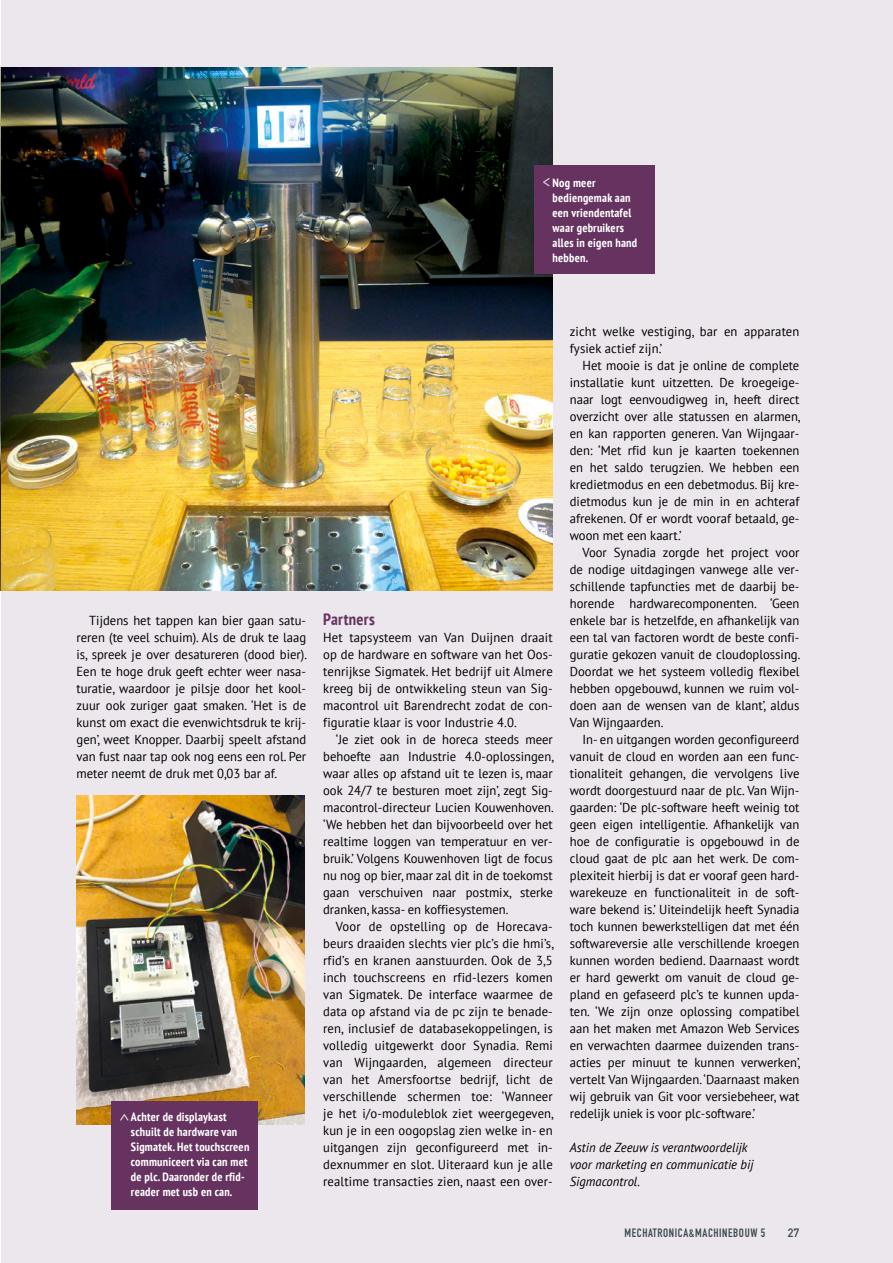
<style>
.page{position:relative;width:893px;height:1263px;background:#fff}
.page>*{position:absolute;margin:0;border:0;box-sizing:border-box;transform-origin:0 0}
.mm_Tussenkop{font:700 condensed 16.5px "PT Sans";letter-spacing:.02em;color:#663360}
.mm__N_Body{font:13.05px/17px "PT Sans";color:#000;text-align:justify}
.mm__N_Body_1ste_ali{font:13.05px/17px "PT Sans";letter-spacing:.01em;color:#000;text-align:justify}
.mm__Over_de_auteur{font:italic 13.05px/17px "PT Sans";color:#000}
.mm__Onderschrift{font:700 condensed 12px/15px "PT Sans";letter-spacing:.02em;color:#fff}
.t1{font:12px "DIN Engschrift";letter-spacing:.05em;color:#3d4d53}
.t2{font:12px "DIN Mittelschrift";color:#3d4d53}
</style>
<div class="page">
<div style="left:1px;top:0;width:892px;height:1263px;background:#ece7ec"></div>
<img style="left:77px;top:795px;width:228px;height:330px">
<img style="left:0;top:67px;width:553px;height:523px">
<div style="left:534px;top:166px;width:121px;height:108px;background:#663360"></div>
<svg style="left:543px;top:178px;width:7px;height:8px"></svg>
<div style="left:112px;top:1101px;width:146px;height:109px;background:#663360"></div>
<svg style="left:120px;top:1114px;width:8px;height:6px"></svg>
<p class="mm__Onderschrift" style="left:552px;top:175px;width:86px">Nog meer bediengemak aan een vriendentafel waar gebruikers alles in eigen hand hebben.</p>
<p class="mm__N_Body" style="left:77px;top:612px;width:232px;text-indent:13px">Tijdens het tappen kan bier gaan satu&shy;reren (te veel schuim). Als de druk te laag is, spreek je over desatureren (dood bier).<br>Een te hoge druk geeft echter weer nasa&shy;turatie, waardoor je pilsje door het kool&shy;zuur ook zuriger gaat smaken. ‘Het is de kunst om exact die evenwichtsdruk te krij&shy;gen’, weet Knopper. Daarbij speelt afstand van fust naar tap ook nog eens een rol. Per meter neemt de druk met 0,03 bar af.</p>
<p class="mm_Tussenkop" style="left:323px;top:608px;width:53px">Partners</p>
<p class="mm__N_Body_1ste_ali" style="left:323px;top:629px;width:231px">Het tapsysteem van Van Duijnen draait op de hardware en software van het Oos&shy;tenrijkse Sigmatek. Het bedrijf uit Almere kreeg bij de ontwikkeling steun van Sig&shy;macontrol uit Barendrecht zodat de con&shy;figuratie klaar is voor Industrie 4.0.</p>
<p class="mm__N_Body" style="left:323px;top:731px;width:232px;text-indent:13px">‘Je ziet ook in de horeca steeds meer behoefte aan Industrie 4.0-oplossingen, waar alles op afstand uit te lezen is, maar ook 24/7 te besturen moet zijn’, zegt Sig&shy;macontrol-directeur Lucien Kouwenhoven. ‘We hebben het dan bijvoorbeeld over het realtime loggen van temperatuur en ver&shy;bruik.’ Volgens Kouwenhoven ligt de focus nu nog op bier, maar zal dit in de toekomst gaan verschuiven naar postmix, sterke dranken, kassa- en koffiesystemen.</p>
<p class="mm__N_Body" style="left:323px;top:918px;width:232px;text-indent:13px">Voor de opstelling op de Horecava&shy;beurs draaiden slechts vier plc’s die hmi’s, rfid’s en kranen aanstuurden. Ook de 3,5 inch touchscreens en rfid-lezers komen van Sigmatek. De interface waarmee de data op afstand via de pc zijn te benade&shy;ren, inclusief de databasekoppelingen, is volledig uitgewerkt door Synadia. Remi van Wijngaarden, algemeen directeur van het Amersfoortse bedrijf, licht de verschillende schermen toe: ‘Wanneer je het i/o-moduleblok ziet weergegeven, kun je in een oogopslag zien welke in- en uitgangen zijn geconfigureerd met in&shy;dexnummer en slot. Uiteraard kun je alle realtime transacties zien, naast een over-</p>
<p class="mm__Onderschrift" style="left:131px;top:1109px;width:120px">Achter de displaykast schuilt de hardware van<br>Sigmatek. Het touchscreen communiceert via can met de plc. Daaronder de rfid&shy;reader met usb en can.</p>
<p class="mm__N_Body" style="left:570px;top:323px;width:231px">zicht welke vestiging, bar en apparaten fysiek actief zijn.’</p>
<p class="mm__N_Body" style="left:570px;top:357px;width:232px;text-indent:13px">Het mooie is dat je online de complete installatie kunt uitzetten. De kroegeige&shy;naar logt eenvoudigweg in, heeft direct overzicht over alle statussen en alarmen, en kan rapporten generen. Van Wijngaar&shy;den: ‘Met rfid kun je kaarten toekennen en het saldo terugzien. We hebben een kredietmodus en een debetmodus. Bij kre&shy;dietmodus kun je de min in en achteraf afrekenen. Of er wordt vooraf betaald, ge&shy;woon met een kaart.’</p>
<p class="mm__N_Body" style="left:570px;top:544px;width:232px;text-indent:13px">Voor Synadia zorgde het project voor de nodige uitdagingen vanwege alle ver&shy;schillende tapfuncties met de daarbij be&shy;horende hardwarecomponenten. ‘Geen enkele bar is hetzelfde, en afhankelijk van een tal van factoren wordt de beste confi&shy;guratie gekozen vanuit de cloudoplossing.<br>Doordat we het systeem volledig flexibel hebben opgebouwd, kunnen we ruim vol&shy;doen aan de wensen van de klant’, aldus Van Wijngaarden.</p>
<p class="mm__N_Body" style="left:570px;top:731px;width:232px;text-indent:13px">In- en uitgangen worden geconfigureerd vanuit de cloud en worden aan een func&shy;tionaliteit gehangen, die vervolgens live wordt doorgestuurd naar de plc. Van Wijn&shy;gaarden: ‘De plc-software heeft weinig tot geen eigen intelligentie. Afhankelijk van hoe de configuratie is opgebouwd in de cloud gaat de plc aan het werk. De com&shy;plexiteit hierbij is dat er vooraf geen hard&shy;warekeuze en functionaliteit in de soft&shy;ware bekend is.’ Uiteindelijk heeft Synadia toch kunnen bewerkstelligen dat met één softwareversie alle verschillende kroegen kunnen worden bediend. Daarnaast wordt er hard gewerkt om vanuit de cloud ge&shy;pland en gefaseerd plc’s te kunnen upda&shy;ten. ‘We zijn onze oplossing compatibel aan het maken met Amazon Web Services en verwachten daarmee duizenden trans&shy;acties per minuut te kunnen verwerken’, vertelt Van Wijngaarden. ‘Daarnaast maken wij gebruik van Git voor versiebeheer, wat redelijk uniek is voor plc-software.’</p>
<p class="mm__Over_de_auteur" style="left:570px;top:1139px;width:185px">Astin de Zeeuw is verantwoordelijk voor marketing en communicatie bij<br>Sigmacontrol.</p>
<p class="t1" style="left:625px;top:1226px;width:142px">MECHATRONICA&amp;MACHINEBOUW 5</p>
<p class="t2" style="left:788px;top:1226px;width:13px">27</p>
</div>
